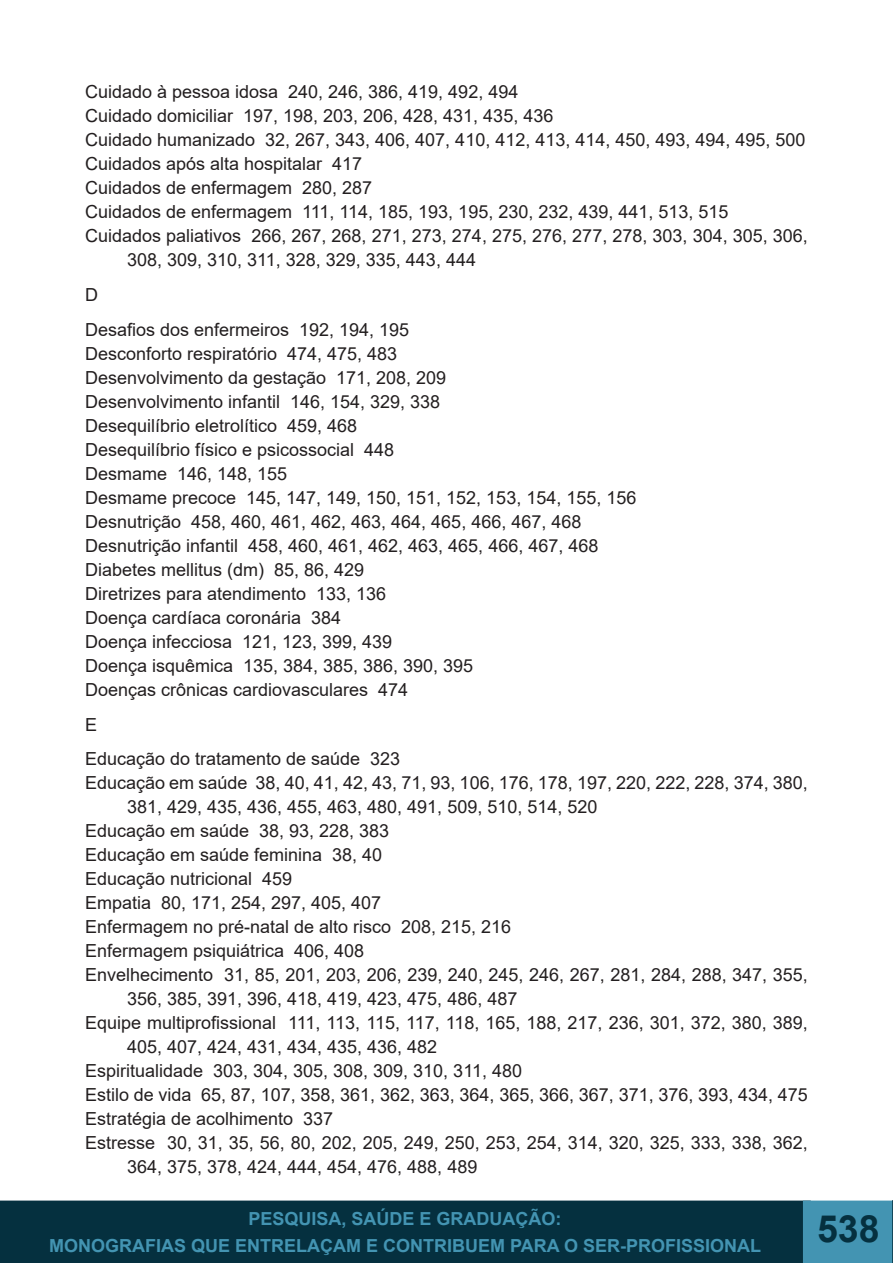
<style>
.page{position:relative;width:893px;height:1263px;background:#fff}
.page>*{position:absolute;margin:0;border:0;box-sizing:border-box;transform-origin:0 0}
.t1{font:700 37.5px "Arial";color:#05303f}
.t2{font:18px/24px "Arial";color:#231f20}
.t3{font:700 18px/27px "Arial";color:#4394b2;text-align:center}
</style>
<div class="page">
<div style="left:0;top:1201px;width:810px;height:62px;background:#05303f"></div>
<div style="left:0;top:1200px;width:811px;height:63px;border:2px solid #05303f"></div>
<div style="left:803px;top:1200px;width:90px;height:63px;background:#4394b2;border:2px solid #4394b2"></div>
<div style="left:812px;top:1214px;width:72px;height:49px;background:#4394b2"></div>
<svg style="left:892px;top:1200px;width:1px;height:63px"></svg>
<p class="t2" style="left:85px;top:80px;width:435px">Cuidado à pessoa idosa 240, 246, 386, 419, 492, 494</p>
<p class="t2" style="left:85px;top:104px;width:470px">Cuidado domiciliar 197, 198, 203, 206, 428, 431, 435, 436</p>
<p class="t2" style="left:85px;top:128px;width:722px">Cuidado humanizado 32, 267, 343, 406, 407, 410, 412, 413, 414, 450, 493, 494, 495, 500</p>
<p class="t2" style="left:85px;top:152px;width:279px">Cuidados após alta hospitalar 417</p>
<p class="t2" style="left:85px;top:176px;width:289px">Cuidados de enfermagem 280, 287</p>
<p class="t2" style="left:85px;top:200px;width:645px">Cuidados de enfermagem 111, 114, 185, 193, 195, 230, 232, 439, 441, 513, 515</p>
<p class="t2" style="left:127px;top:224px;width:682px;text-indent:-42px">Cuidados paliativos 266, 267, 268, 271, 273, 274, 275, 276, 277, 278, 303, 304, 305, 306,<br>308, 309, 310, 311, 328, 329, 335, 443, 444</p>
<p class="t2" style="left:85px;top:283px;width:14px">D</p>
<p class="t2" style="left:85px;top:317px;width:326px">Desafios dos enfermeiros 192, 194, 195</p>
<p class="t2" style="left:85px;top:341px;width:314px">Desconforto respiratório 474, 475, 483</p>
<p class="t2" style="left:85px;top:365px;width:363px">Desenvolvimento da gestação 171, 208, 209</p>
<p class="t2" style="left:85px;top:389px;width:357px">Desenvolvimento infantil 146, 154, 329, 338</p>
<p class="t2" style="left:85px;top:413px;width:274px">Desequilíbrio eletrolítico 459, 468</p>
<p class="t2" style="left:85px;top:437px;width:311px">Desequilíbrio físico e psicossocial 448</p>
<p class="t2" style="left:85px;top:461px;width:204px">Desmame 146, 148, 155</p>
<p class="t2" style="left:85px;top:485px;width:553px">Desmame precoce 145, 147, 149, 150, 151, 152, 153, 154, 155, 156</p>
<p class="t2" style="left:85px;top:509px;width:498px">Desnutrição 458, 460, 461, 462, 463, 464, 465, 466, 467, 468</p>
<p class="t2" style="left:85px;top:533px;width:515px">Desnutrição infantil 458, 460, 461, 462, 463, 465, 466, 467, 468</p>
<p class="t2" style="left:85px;top:557px;width:281px">Diabetes mellitus (dm) 85, 86, 429</p>
<p class="t2" style="left:85px;top:581px;width:303px">Diretrizes para atendimento 133, 136</p>
<p class="t2" style="left:85px;top:605px;width:258px">Doença cardíaca coronária 384</p>
<p class="t2" style="left:85px;top:629px;width:309px">Doença infecciosa 121, 123, 399, 439</p>
<p class="t2" style="left:85px;top:653px;width:390px">Doença isquêmica 135, 384, 385, 386, 390, 395</p>
<p class="t2" style="left:85px;top:677px;width:325px">Doenças crônicas cardiovasculares 474</p>
<p class="t2" style="left:85px;top:712px;width:14px">E</p>
<p class="t2" style="left:85px;top:747px;width:317px">Educação do tratamento de saúde 323</p>
<p class="t2" style="left:127px;top:771px;width:682px;text-indent:-42px">Educação em saúde 38, 40, 41, 42, 43, 71, 93, 106, 176, 178, 197, 220, 222, 228, 374, 380,<br>381, 429, 435, 436, 455, 463, 480, 491, 509, 510, 514, 520</p>
<p class="t2" style="left:85px;top:819px;width:306px">Educação em saúde 38, 93, 228, 383</p>
<p class="t2" style="left:85px;top:843px;width:299px">Educação em saúde feminina 38, 40</p>
<p class="t2" style="left:85px;top:867px;width:209px">Educação nutricional 459</p>
<p class="t2" style="left:85px;top:891px;width:298px">Empatia 80, 171, 254, 297, 405, 407</p>
<p class="t2" style="left:85px;top:915px;width:428px">Enfermagem no pré-natal de alto risco 208, 215, 216</p>
<p class="t2" style="left:85px;top:939px;width:281px">Enfermagem psiquiátrica 406, 408</p>
<p class="t2" style="left:127px;top:963px;width:682px;text-indent:-42px">Envelhecimento 31, 85, 201, 203, 206, 239, 240, 245, 246, 267, 281, 284, 288, 347, 355,<br>356, 385, 391, 396, 418, 419, 423, 475, 486, 487</p>
<p class="t2" style="left:127px;top:1011px;width:682px;text-indent:-42px">Equipe multiprofissional 111, 113, 115, 117, 118, 165, 188, 217, 236, 301, 372, 380, 389,<br>405, 407, 424, 431, 434, 435, 436, 482</p>
<p class="t2" style="left:85px;top:1059px;width:439px">Espiritualidade 303, 304, 305, 308, 309, 310, 311, 480</p>
<p class="t2" style="left:85px;top:1083px;width:724px">Estilo de vida 65, 87, 107, 358, 361, 362, 363, 364, 365, 366, 367, 371, 376, 393, 434, 475</p>
<p class="t2" style="left:85px;top:1107px;width:250px">Estratégia de acolhimento 337</p>
<p class="t2" style="left:127px;top:1131px;width:682px;text-indent:-42px">Estresse 30, 31, 35, 56, 80, 202, 205, 249, 250, 253, 254, 314, 320, 325, 333, 338, 362,<br>364, 375, 378, 424, 444, 454, 476, 488, 489</p>
<p class="t3" style="left:49px;top:1205px;width:714px">PESQUISA, SAÚDE E GRADUAÇÃO:<br>MONOGRAFIAS QUE ENTRELAÇAM E CONTRIBUEM PARA O SER-PROFISSIONAL</p>
<h1 class="t1" style="left:817px;top:1202px;width:64px">538</h1>
</div>
